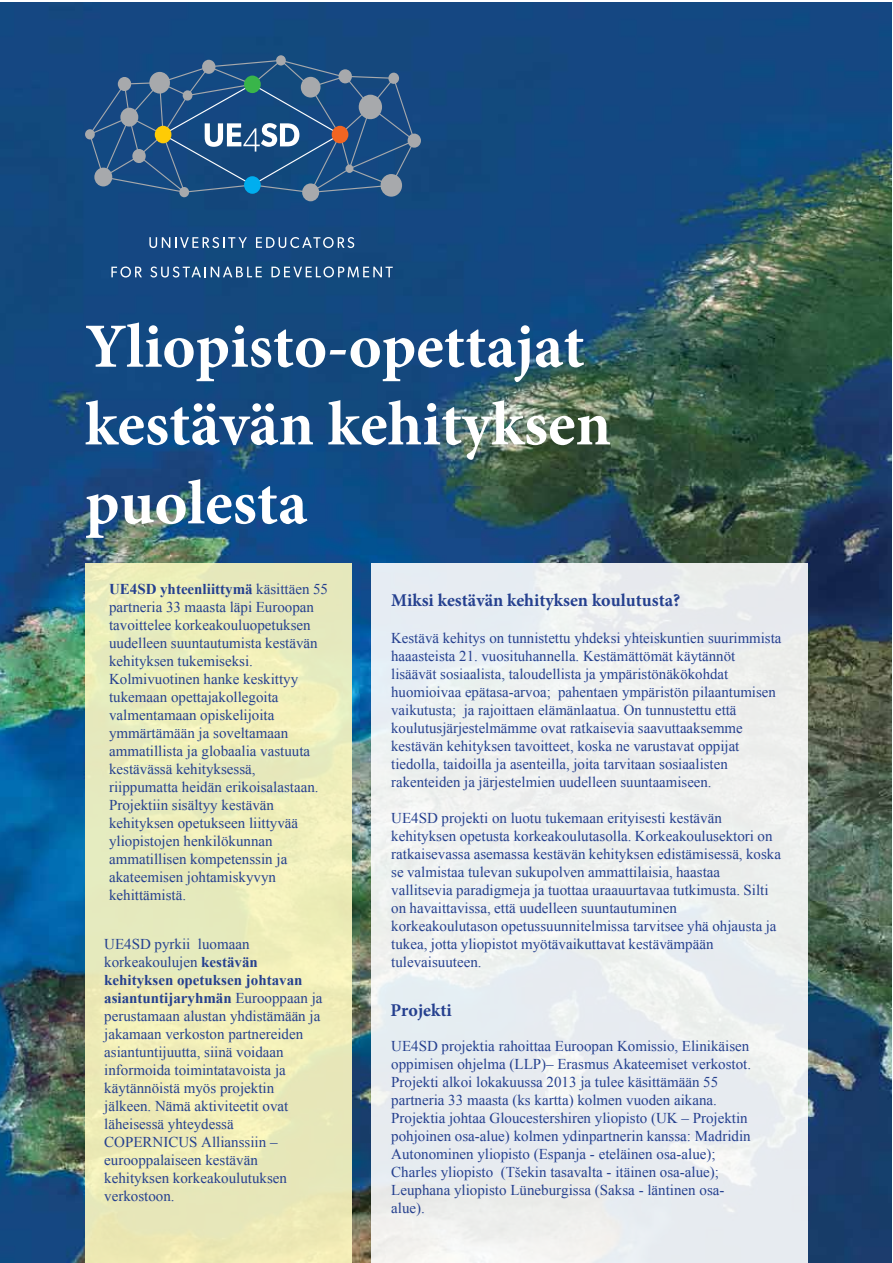
<style>
.page{position:relative;width:893px;height:1263px;background:#fff}
.page>*{position:absolute;margin:0;border:0;box-sizing:border-box;transform-origin:0 0}
.t1{font:700 63px/78.3px "Minion Pro";color:#fff}
.t2{font:700 18px "Minion Pro";color:#25408f}
.t3{font:15px/18px "Times New Roman";color:#25408f}
.s1{font-weight:700}
</style>
<div class="page">
<img style="left:0;top:2px;width:892px;height:1261px">
<div style="left:85px;top:563px;width:266px;height:700px;background:#ececba"></div>
<div style="left:371px;top:563px;width:437px;height:700px;background:#ebeef0"></div>
<svg style="left:85px;top:55px;width:336px;height:146px;background:#295686"></svg>
<svg style="left:163px;top:84px;width:177px;height:101px;background:#2d5b8b"></svg>
<div style="left:244px;top:76px;width:17px;height:17px;background:#39b54a;border-radius:50%"></div>
<div style="left:332px;top:126px;width:16px;height:17px;background:#f26522;border-radius:50%"></div>
<div style="left:244px;top:176px;width:17px;height:18px;background:#00aeef;border-radius:50%"></div>
<div style="left:155px;top:126px;width:16px;height:17px;background:#ffcb05;border-radius:50%"></div>
<svg style="left:149px;top:237px;width:98px;height:11px"></svg>
<svg style="left:256px;top:237px;width:98px;height:11px"></svg>
<svg style="left:111px;top:266px;width:31px;height:11px"></svg>
<svg style="left:150px;top:266px;width:112px;height:11px"></svg>
<svg style="left:271px;top:266px;width:122px;height:11px"></svg>
<h1 class="t1" style="left:85px;top:307px;width:528px">Yliopisto-opettajat kestävän kehityksen puolesta</h1>
<p class="t3" style="left:109px;top:579px;width:220px"><span class="s1">UE4SD yhteenliittymä</span> käsittäen 55 partneria 33 maasta läpi Euroopan tavoittelee korkeakouluopetuksen uudelleen suuntautumista kestävän kehityksen tukemiseksi.<br>Kolmivuotinen hanke keskittyy tukemaan opettajakollegoita valmentamaan opiskelijoita ymmärtämään ja soveltamaan ammatillista ja globaalia vastuuta kestävässä kehityksessä, riippumatta heidän erikoisalastaan.<br>Projektiin sisältyy kestävän kehityksen opetukseen liittyvää yliopistojen henkilökunnan ammatillisen kompetenssin ja akateemisen johtamiskyvyn kehittämistä.</p>
<p class="t3" style="left:104px;top:935px;width:220px">UE4SD pyrkii luomaan korkeakoulujen <span class="s1">kestävän kehityksen opetuksen johtavan asiantuntijaryhmän</span> Eurooppaan ja perustamaan alustan yhdistämään ja jakamaan verkoston partnereiden asiantuntijuutta, siinä voidaan informoida toimintatavoista ja käytännöistä myös projektin jälkeen. Nämä aktiviteetit ovat läheisessä yhteydessä<br>COPERNICUS Allianssiin – eurooppalaiseen kestävän kehityksen korkeakoulutuksen verkostoon.</p>
<p class="t2" style="left:391px;top:587px;width:291px">Miksi kestävän kehityksen koulutusta?</p>
<p class="t3" style="left:391px;top:629px;width:392px">Kestävä kehitys on tunnistettu yhdeksi yhteiskuntien suurimmista haaasteista 21. vuosituhannella. Kestämättömät käytännöt lisäävät sosiaalista, taloudellista ja ympäristönäkökohdat huomioivaa epätasa-arvoa; pahentaen ympäristön pilaantumisen vaikutusta; ja rajoittaen elämänlaatua. On tunnustettu että koulutusjärjestelmämme ovat ratkaisevia saavuttaaksemme kestävän kehityksen tavoitteet, koska ne varustavat oppijat tiedolla, taidoilla ja asenteilla, joita tarvitaan sosiaalisten rakenteiden ja järjestelmien uudelleen suuntaamiseen.</p>
<p class="t3" style="left:391px;top:809px;width:391px">UE4SD projekti on luotu tukemaan erityisesti kestävän kehityksen opetusta korkeakoulutasolla. Korkeakoulusektori on ratkaisevassa asemassa kestävän kehityksen edistämisessä, koska se valmistaa tulevan sukupolven ammattilaisia, haastaa vallitsevia paradigmeja ja tuottaa uraauurtavaa tutkimusta. Silti on havaittavissa, että uudelleen suuntautuminen korkeakoulutason opetussuunnitelmissa tarvitsee yhä ohjausta ja tukea, jotta yliopistot myötävaikuttavat kestävämpään tulevaisuuteen.</p>
<p class="t2" style="left:391px;top:997px;width:63px">Projekti</p>
<p class="t3" style="left:391px;top:1037px;width:361px">UE4SD projektia rahoittaa Euroopan Komissio, Elinikäisen oppimisen ohjelma (LLP)– Erasmus Akateemiset verkostot.<br>Projekti alkoi lokakuussa 2013 ja tulee käsittämään 55 partneria 33 maasta (ks kartta) kolmen vuoden aikana.<br>Projektia johtaa Gloucestershiren yliopisto (UK – Projektin pohjoinen osa-alue) kolmen ydinpartnerin kanssa: Madridin Autonominen yliopisto (Espanja - eteläinen osa-alue); Charles yliopisto (Tšekin tasavalta - itäinen osa-alue); Leuphana yliopisto Lüneburgissa (Saksa - läntinen osa&shy;alue).</p>
</div>
